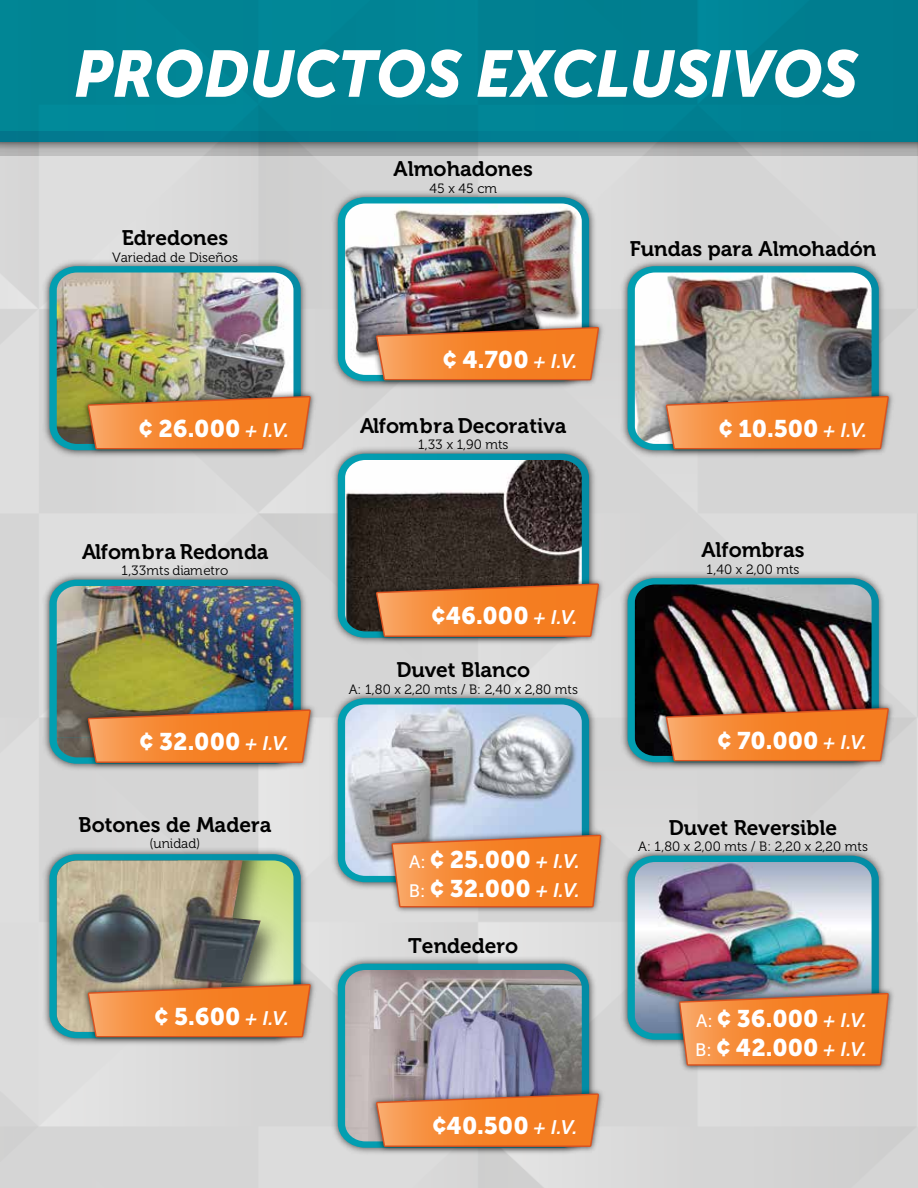
<style>
.page{position:relative;width:918px;height:1188px;background:#d6d5d5}
.page>*{position:absolute;margin:0;border:0;box-sizing:border-box;transform-origin:0 0}
.t1{font:italic 65.1px "Museo Sans 900";color:#fff;scale:.93 1}
.t2{font:24px/28.8px "Museo Sans 900";color:#fff}
.t3{font:21px "Museo 700";color:#010101}
.t4{font:13.5px "Museo 300";color:#010101}
.s1{font-family:"Museo Sans 700";font-style:italic;font-size:19.5px}
.s2{font-family:"Museo Sans 500";font-size:18px}
</style>
<div class="page">
<div style="left:0;top:0;width:918px;height:142px;background:#017a8f"></div>
<div style="left:0;top:0;width:918px;height:131px;background:#018393"></div>
<img style="left:40px;top:256px;width:267px;height:201px">
<svg style="left:50px;top:266px;width:251px;height:184px;background:#1f9bac"></svg>
<img style="left:57px;top:273px;width:236px;height:171px">
<img style="left:80px;top:388px;width:235px;height:69px">
<svg style="left:86px;top:394px;width:227px;height:57px;background:#dd8238"></svg>
<img style="left:332px;top:192px;width:263px;height:196px">
<svg style="left:338px;top:197px;width:251px;height:184px;background:#1799ac"></svg>
<img style="left:345px;top:203px;width:237px;height:172px">
<img style="left:368px;top:319px;width:235px;height:69px">
<svg style="left:374px;top:325px;width:227px;height:57px;background:#db803b"></svg>
<img style="left:622px;top:261px;width:264px;height:195px">
<svg style="left:628px;top:266px;width:251px;height:184px;background:#1899ac"></svg>
<img style="left:635px;top:272px;width:237px;height:172px">
<img style="left:658px;top:388px;width:235px;height:69px">
<svg style="left:664px;top:394px;width:227px;height:57px;background:#e08540"></svg>
<img style="left:40px;top:574px;width:271px;height:200px">
<svg style="left:50px;top:580px;width:251px;height:184px;background:#1797aa"></svg>
<img style="left:57px;top:586px;width:236px;height:171px">
<img style="left:80px;top:701px;width:239px;height:70px">
<svg style="left:86px;top:708px;width:227px;height:57px;background:#d87f39"></svg>
<img style="left:332px;top:448px;width:263px;height:196px">
<svg style="left:338px;top:454px;width:251px;height:184px;background:#1599ac"></svg>
<img style="left:345px;top:460px;width:237px;height:171px">
<img style="left:368px;top:575px;width:235px;height:69px">
<svg style="left:374px;top:582px;width:227px;height:57px;background:#d47833"></svg>
<img style="left:622px;top:849px;width:262px;height:197px">
<svg style="left:628px;top:856px;width:251px;height:184px;background:#1699ac"></svg>
<img style="left:635px;top:862px;width:237px;height:171px">
<img style="left:671px;top:985px;width:222px;height:86px">
<svg style="left:677px;top:991px;width:214px;height:76px;background:#e3833c"></svg>
<img style="left:44px;top:844px;width:267px;height:199px">
<svg style="left:50px;top:854px;width:251px;height:184px;background:#1b9cad"></svg>
<img style="left:57px;top:860px;width:29px;height:172px">
<img style="left:80px;top:976px;width:239px;height:68px">
<img style="left:86px;top:860px;width:227px;height:179px">
<img style="left:328px;top:954px;width:267px;height:204px">
<svg style="left:338px;top:964px;width:251px;height:184px;background:#169aac"></svg>
<img style="left:345px;top:970px;width:237px;height:171px">
<img style="left:368px;top:1085px;width:235px;height:70px">
<svg style="left:374px;top:1092px;width:227px;height:57px;background:#df8441"></svg>
<img style="left:622px;top:573px;width:262px;height:196px">
<svg style="left:628px;top:578px;width:251px;height:184px;background:#1798ab"></svg>
<img style="left:635px;top:584px;width:237px;height:172px">
<img style="left:658px;top:700px;width:236px;height:69px">
<svg style="left:664px;top:706px;width:227px;height:57px;background:#dc7a35"></svg>
<img style="left:328px;top:688px;width:267px;height:199px">
<svg style="left:338px;top:698px;width:251px;height:184px;background:#1699ac"></svg>
<img style="left:345px;top:704px;width:237px;height:172px">
<img style="left:383px;top:827px;width:222px;height:85px">
<svg style="left:390px;top:833px;width:213px;height:76px;background:#e78841"></svg>
<h1 class="t1" style="left:74px;top:37px;width:844px">PRODUCTOS EXCLUSIVOS</h1>
<p class="t3" style="left:394px;top:157px;width:141px">Almohadones</p>
<p class="t4" style="left:430px;top:181px;width:69px">45 x 45 cm</p>
<p class="t3" style="left:122px;top:226px;width:108px">Edredones</p>
<p class="t4" style="left:112px;top:250px;width:127px">Variedad de Diseños</p>
<p class="t3" style="left:630px;top:237px;width:248px">Fundas para Almohadón</p>
<p class="t2" style="left:443px;top:345px;width:136px">¢ 4.700 <span class="s1">+ I.V.</span></p>
<p class="t2" style="left:139px;top:414px;width:152px">¢ 26.000 <span class="s1">+ I.V.</span></p>
<p class="t3" style="left:360px;top:414px;width:208px">Alfombra Decorativa</p>
<p class="t4" style="left:418px;top:437px;width:92px">1,33 x 1,90 mts</p>
<p class="t2" style="left:719px;top:414px;width:150px">¢ 10.500 <span class="s1">+ I.V.</span></p>
<p class="t3" style="left:82px;top:540px;width:188px">Alfombra Redonda</p>
<p class="t4" style="left:122px;top:563px;width:108px">1,33mts diametro</p>
<p class="t3" style="left:701px;top:538px;width:105px">Alfombras</p>
<p class="t4" style="left:707px;top:562px;width:94px">1,40 x 2,00 mts</p>
<p class="t2" style="left:432px;top:601px;width:147px">¢46.000 <span class="s1">+ I.V.</span></p>
<p class="t3" style="left:396px;top:658px;width:135px">Duvet Blanco</p>
<p class="t4" style="left:349px;top:682px;width:231px">A: 1,80 x 2,20 mts / B: 2,40 x 2,80 mts</p>
<p class="t2" style="left:140px;top:727px;width:151px">¢ 32.000 <span class="s1">+ I.V.</span></p>
<p class="t2" style="left:717px;top:726px;width:151px">¢ 70.000 <span class="s1">+ I.V.</span></p>
<p class="t3" style="left:78px;top:813px;width:194px">Botones de Madera</p>
<p class="t4" style="left:149px;top:836px;width:53px">(unidad)</p>
<p class="t2" style="left:409px;top:846px;width:172px"><span class="s2">A:</span> ¢ 25.000 <span class="s1">+ I.V.<br></span><span class="s2">B:</span> ¢ 32.000 <span class="s1">+ I.V.</span></p>
<p class="t3" style="left:669px;top:816px;width:170px">Duvet Reversible</p>
<p class="t4" style="left:638px;top:839px;width:231px">A: 1,80 x 2,00 mts / B: 2,20 x 2,20 mts</p>
<p class="t3" style="left:408px;top:934px;width:112px">Tendedero</p>
<p class="t2" style="left:155px;top:1002px;width:136px">¢ 5.600 <span class="s1">+ I.V.</span></p>
<p class="t2" style="left:695px;top:1004px;width:174px"><span class="s2">A:</span> ¢ 36.000 <span class="s1">+ I.V.<br></span><span class="s2">B:</span> ¢ 42.000 <span class="s1">+ I.V.</span></p>
<p class="t2" style="left:432px;top:1111px;width:147px">¢40.500 <span class="s1">+ I.V.</span></p>
</div>
